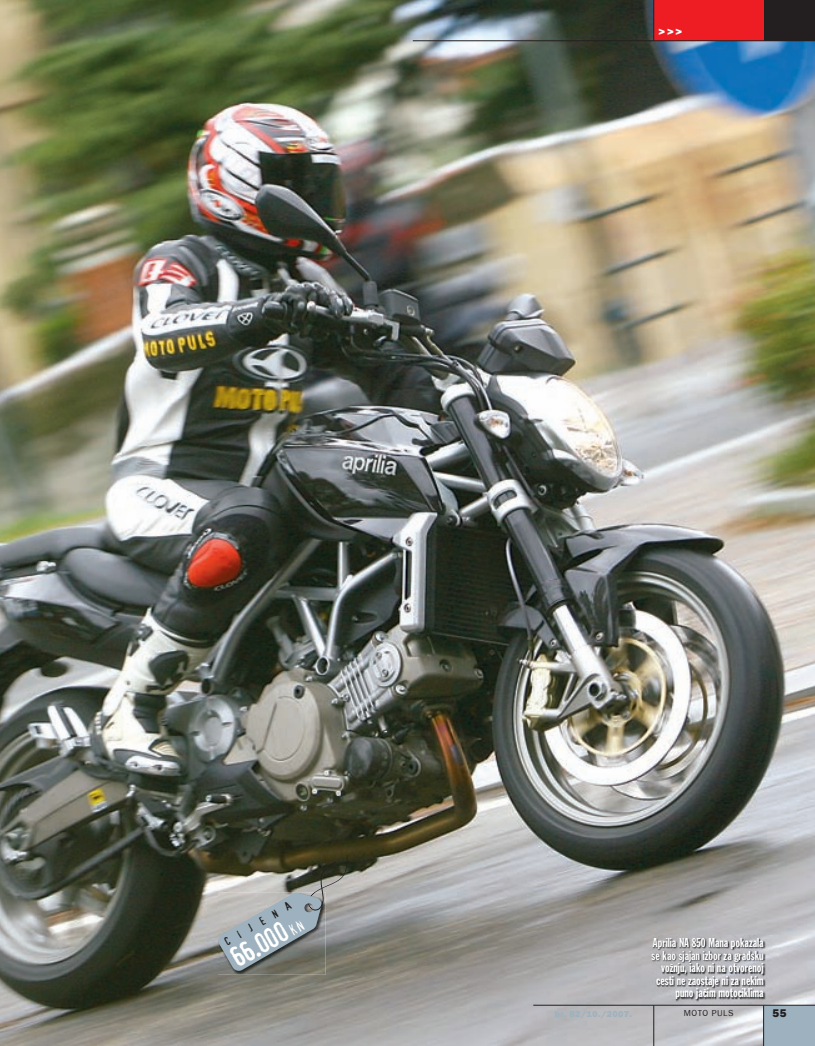
<style>
.page{position:relative;width:815px;height:1046px;background:#fff}
.page>*{position:absolute;margin:0;border:0;box-sizing:border-box;transform-origin:0 0}
.t1{font:27.5px "Confidential";color:#fff}
.t2{font:12.5px/12.5px "Franklin Gothic Extra Cond";color:#fff;text-align:right}
.t3{font:11.25px "Confidential";color:#231f20}
.t4{font:800 11.25px "Franklin Gothic";color:#fff}
.t5{font:800 11.25px "Franklin Gothic";color:#231f20}
.t6{font:800 8.75px "Franklin Gothic";letter-spacing:.05em;color:#9db2be}
.t7{font:8.75px "Franklin Gothic";letter-spacing:.05em;color:#231f20}
.s1{font-size:16.25px}
.s2{font-style:inherit}
</style>
<div class="page">
<img style="left:0;top:0;width:815px;height:1045px">
<img style="left:218px;top:970px;width:108px;height:4px">
<svg style="left:218px;top:854px;width:130px;height:116px;background:#898e8a"></svg>
<img style="left:643px;top:935px;width:135px;height:71px">
<div style="left:764px;top:0;width:51px;height:41px;background:#231f20"></div>
<div style="left:654px;top:0;width:110px;height:41px;background:#ee1d23"></div>
<hr style="left:413px;top:41px;width:402px;height:1px;background:#231f20">
<hr style="left:654px;top:0;width:1px;height:41px;background:#231f20">
<div style="left:764px;top:1005px;width:51px;height:40px;background:#9db2be"></div>
<hr style="left:654px;top:1005px;width:1px;height:40px;background:#231f20">
<hr style="left:763px;top:1005px;width:1px;height:40px;background:#231f20">
<hr style="left:533px;top:1004px;width:282px;height:1px;background:#231f20">
<p class="t4" style="left:659px;top:27px;width:25px">&gt;&gt;&gt;</p>
<p class="t3" style="left:223px;top:938px;width:76px;rotate:-30deg">CIJENA</p>
<h1 class="t1" style="left:226px;top:950px;width:82px;rotate:-30deg">66.000 <span class="s1">kn</span></h1>
<p class="t2" style="left:652px;top:937px;width:114px">Aprilia NA 850 Mana pokazala se kao sjajan izbor za gradsku vožnju, iako ni na otvorenoj cesti ne zaostaje ni za nekim puno jačim motociklima</p>
<p class="t6" style="left:555px;top:1010px;width:79px">br. <span class="s2">82/10.</span>/2007.</p>
<p class="t7" style="left:684px;top:1010px;width:51px">MOTO PULS</p>
<p class="t5" style="left:772px;top:1008px;width:16px">55</p>
</div>
